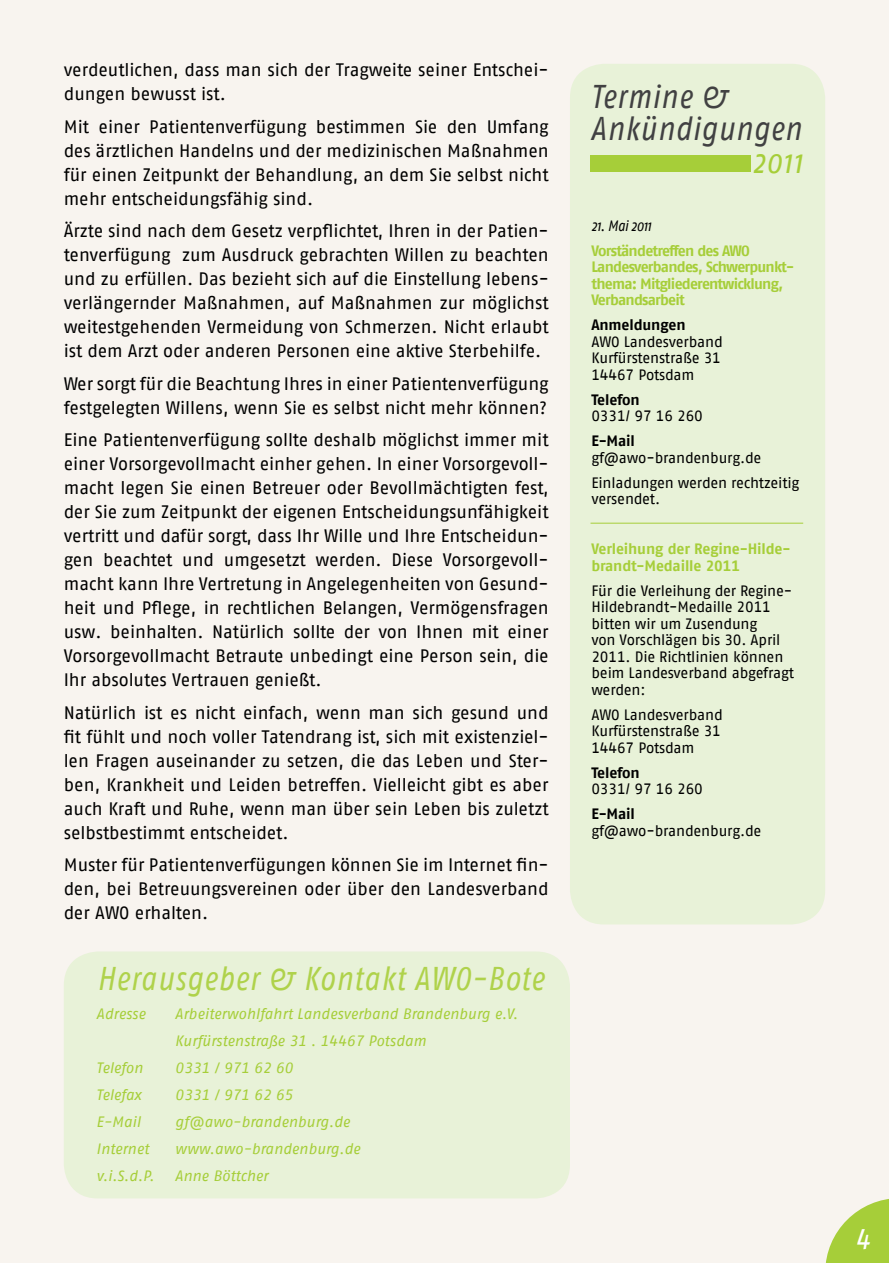
<style>
.page{position:relative;width:889px;height:1263px;background:#f8f4ef}
.page>*{position:absolute;margin:0;border:0;box-sizing:border-box;transform-origin:0 0}
.t1{font:italic 32.85px "AWO Fago Cond";letter-spacing:.04em;color:#afd24b}
.t2{font:italic 32.85px/32.8px "AWO Fago Cond";letter-spacing:.035em;color:#414142}
.t3{font:italic 32.85px "AWO Fago Cond";color:#a6ce39}
.t4{font:italic 30px "AWO Fago Cond";color:#fff}
.t5{font:18px/24px "AWO Fago Office";color:#000;text-align:justify}
.t6{font:15px/16.5px "AWO Fago Office";letter-spacing:-.01em;color:#000}
.t7{font:italic 15px/27px "AWO Fago Office";color:#a6ce39}
.t8{font:700 15px/16.5px "AWO Fago Office";letter-spacing:-.05em;color:#a6ce39}
.t9{font:700 15px/16.5px "AWO Fago Office";letter-spacing:-.01em;color:#a6ce39}
.t10{font:700 15px "AWO Fago Office";letter-spacing:-.01em;color:#000}
.t11{font:italic 15px "AWO Fago Cond";letter-spacing:-.01em;color:#000}
</style>
<div class="page">
<div style="left:64px;top:951px;width:506px;height:247px;background:#e8f2d8;border-radius:34px"></div>
<div style="left:570px;top:64px;width:255px;height:860px;background:#e8f2d8;border-radius:34px"></div>
<div style="left:590px;top:155px;width:160px;height:17px;background:#a6ce39"></div>
<hr style="left:590px;top:523px;width:213px;height:1px;background:#a6ce39">
<svg style="left:825px;top:1199px;width:64px;height:64px"></svg>
<p class="t5" style="left:64px;top:58px;width:486px">verdeutlichen, dass man sich der Tragweite seiner Entschei&shy;dungen bewusst ist.</p>
<p class="t5" style="left:64px;top:114px;width:486px">Mit einer Patientenverfügung bestimmen Sie den Umfang des ärztlichen Handelns und der medizinischen Maßnahmen für einen Zeitpunkt der Behandlung, an dem Sie selbst nicht mehr entscheidungsfähig sind.</p>
<p class="t5" style="left:64px;top:219px;width:486px">Ärzte sind nach dem Gesetz verpflichtet, Ihren in der Patien&shy;tenverfügung zum Ausdruck gebrachten Willen zu beachten und zu erfüllen. Das bezieht sich auf die Einstellung lebens&shy;verlängernder Maßnahmen, auf Maßnahmen zur möglichst weitestgehenden Vermeidung von Schmerzen. Nicht erlaubt ist dem Arzt oder anderen Personen eine aktive Sterbehilfe.</p>
<p class="t5" style="left:64px;top:371px;width:486px">Wer sorgt für die Beachtung Ihres in einer Patientenverfügung festgelegten Willens, wenn Sie es selbst nicht mehr können?</p>
<p class="t5" style="left:64px;top:428px;width:486px">Eine Patientenverfügung sollte deshalb möglichst immer mit einer Vorsorgevollmacht einher gehen. In einer Vorsorgevoll&shy;macht legen Sie einen Betreuer oder Bevollmächtigten fest, der Sie zum Zeitpunkt der eigenen Entscheidungsunfähigkeit vertritt und dafür sorgt, dass Ihr Wille und Ihre Entscheidun&shy;gen beachtet und umgesetzt werden. Diese Vorsorgevoll&shy;macht kann Ihre Vertretung in Angelegenheiten von Gesund&shy;heit und Pflege, in rechtlichen Belangen, Vermögensfragen usw. beinhalten. Natürlich sollte der von Ihnen mit einer Vorsorgevollmacht Betraute unbedingt eine Person sein, die Ihr absolutes Vertrauen genießt.</p>
<p class="t5" style="left:64px;top:700px;width:486px">Natürlich ist es nicht einfach, wenn man sich gesund und fit fühlt und noch voller Tatendrang ist, sich mit existenziel&shy;len Fragen auseinander zu setzen, die das Leben und Ster&shy;ben, Krankheit und Leiden betreffen. Vielleicht gibt es aber auch Kraft und Ruhe, wenn man über sein Leben bis zuletzt selbstbestimmt entscheidet.</p>
<p class="t5" style="left:64px;top:853px;width:486px">Muster für Patientenverfügungen können Sie im Internet fin&shy;den, bei Betreuungsvereinen oder über den Landesverband der AWO erhalten.</p>
<h1 class="t1" style="left:97px;top:960px;width:448px">Herausgeber &amp; Kontakt AWO-Bote</h1>
<p class="t7" style="left:175px;top:1000px;width:344px">Arbeiterwohlfahrt Landesverband Brandenburg e.V.<br>Kurfürstenstraße 31 . 14467 Potsdam<br>0331 / 971 62 60<br>0331 / 971 62 65<br>gf@awo-brandenburg.de www.awo-brandenburg.de<br>Anne Böttcher</p>
<p class="t7" style="left:96px;top:1000px;width:51px">Adresse</p>
<p class="t7" style="left:96px;top:1054px;width:59px">Telefon<br>Telefax<br>E-Mail<br>Internet v.i.S.d.P.</p>
<h1 class="t2" style="left:590px;top:79px;width:212px">Termine &amp;<br>Ankündigungen</h1>
<h1 class="t3" style="left:752px;top:143px;width:51px">2011</h1>
<p class="t11" style="left:591px;top:217px;width:61px">21. Mai 2011</p>
<p class="t8" style="left:591px;top:242px;width:204px">Vorständetreffen des AWO<br>Landesverbandes, Schwerpunkt&shy;thema: Mitgliederentwicklung,<br>Verbandsarbeit</p>
<p class="t10" style="left:591px;top:316px;width:96px">Anmeldungen</p>
<p class="t6" style="left:591px;top:333px;width:133px">AWO Landesverband<br>Kurfürstenstraße 31<br>14467 Potsdam</p>
<p class="t10" style="left:591px;top:390px;width:50px">Telefon</p>
<p class="t6" style="left:591px;top:407px;width:113px">0331/ 97 16 260</p>
<p class="t10" style="left:591px;top:432px;width:45px">E-Mail</p>
<p class="t6" style="left:591px;top:445px;width:209px;line-height:25px">gf@awo-brandenburg.de<br>Einladungen werden rechtzeitig</p>
<p class="t6" style="left:591px;top:490px;width:70px">versendet.</p>
<p class="t9" style="left:591px;top:540px;width:201px">Verleihung der Regine-Hilde&shy;brandt-Medaille 2011</p>
<p class="t6" style="left:591px;top:582px;width:204px">Für die Verleihung der Regine-<br>Hildebrandt-Medaille 2011 bitten wir um Zusendung<br>von Vorschlägen bis 30. April<br>2011. Die Richtlinien können beim Landesverband abgefragt werden:</p>
<p class="t6" style="left:591px;top:706px;width:133px">AWO Landesverband<br>Kurfürstenstraße 31<br>14467 Potsdam</p>
<p class="t10" style="left:591px;top:764px;width:50px">Telefon</p>
<p class="t6" style="left:591px;top:780px;width:113px">0331/ 97 16 260</p>
<p class="t10" style="left:591px;top:805px;width:45px">E-Mail</p>
<p class="t6" style="left:591px;top:822px;width:171px">gf@awo-brandenburg.de</p>
<h2 class="t4" style="left:856px;top:1218px;width:15px">4</h2>
</div>
